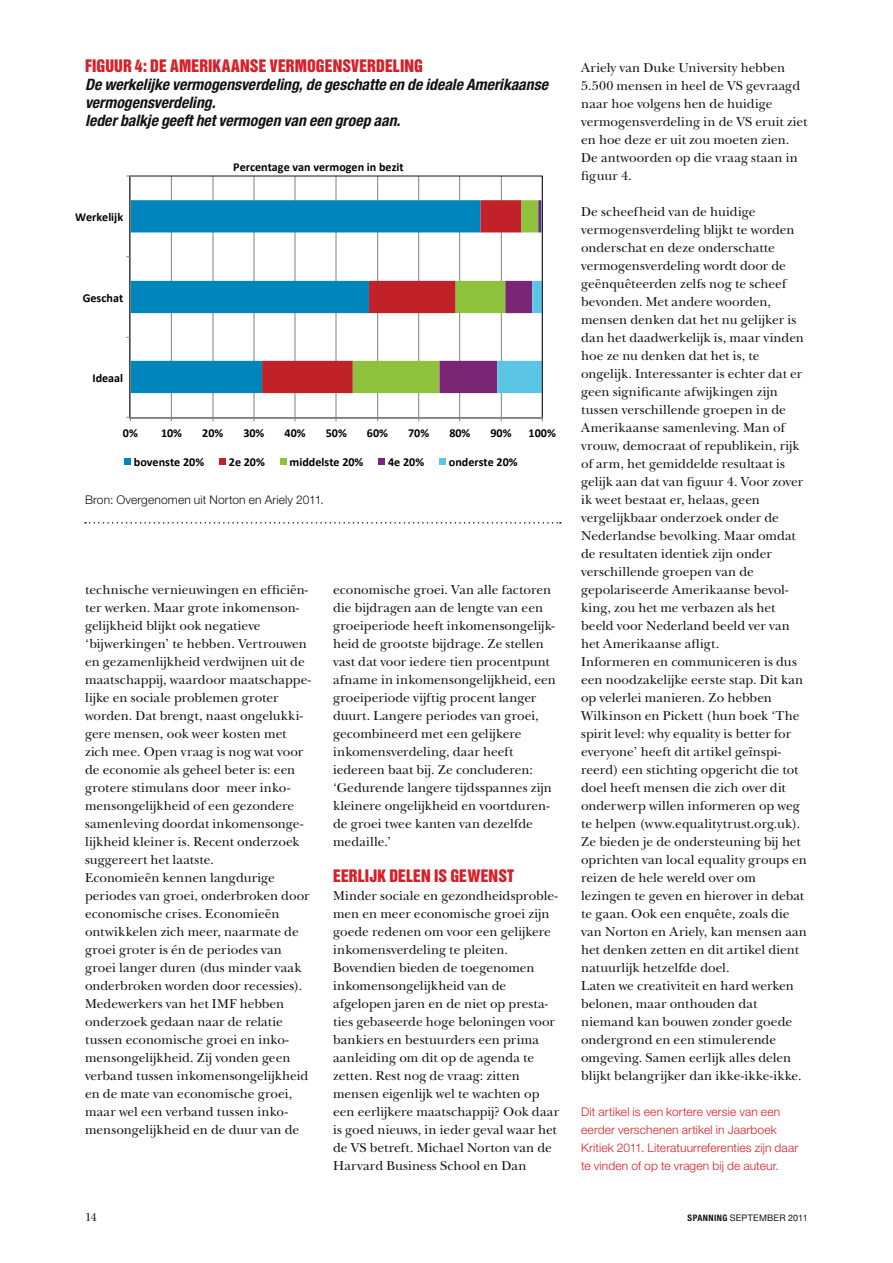
<style>
.page{position:relative;width:893px;height:1263px;background:#fff}
.page>*{position:absolute;margin:0;border:0;box-sizing:border-box;transform-origin:0 0}
.t1{font:italic 700 condensed 15.75px/18px "Helvetica Neue LT Std";color:#121212}
.t2{font:15.75px "Helvetica Inserat LT Std";letter-spacing:.005em;color:#d81f27}
.t3{font:13.5px/18px "New Baskerville Std";letter-spacing:-.005em;color:#121212}
.t4{font:700 12.15px "Calibri";color:#000}
.t5{font:300 12px/18px "Helvetica Neue LT Std";letter-spacing:.01em;color:#d81f27}
.t6{font:300 12px "Helvetica Neue LT Std";letter-spacing:.01em;color:#121212}
.t7{font:12px "New Baskerville Std";color:#121212}
.t8{font:9px "Helvetica Neue";letter-spacing:.025em;color:#121212}
.s1{font-family:"Helvetica Neue LT Std";font-weight:700;font-stretch:condensed}
</style>
<div class="page">
<hr style="left:171px;top:176px;width:1px;height:241px;background:#7e8380">
<hr style="left:213px;top:176px;width:1px;height:241px;background:#7e8380">
<hr style="left:254px;top:176px;width:1px;height:241px;background:#7e8380">
<hr style="left:295px;top:176px;width:1px;height:241px;background:#7e8380">
<hr style="left:336px;top:176px;width:1px;height:241px;background:#7e8380">
<hr style="left:377px;top:176px;width:1px;height:241px;background:#7e8380">
<hr style="left:418px;top:176px;width:1px;height:241px;background:#7e8380">
<hr style="left:459px;top:176px;width:1px;height:241px;background:#7e8380">
<hr style="left:501px;top:176px;width:1px;height:241px;background:#7e8380">
<svg style="left:131px;top:200px;width:131px;height:193px"></svg>
<svg style="left:262px;top:200px;width:91px;height:193px"></svg>
<svg style="left:353px;top:200px;width:188px;height:193px"></svg>
<hr style="left:130px;top:417px;width:412px;height:1px;background:#7e8380">
<hr style="left:130px;top:176px;width:1px;height:241px;background:#7e8380">
<div style="left:124px;top:458px;width:7px;height:6px;background:#0085bc"></div>
<div style="left:219px;top:458px;width:7px;height:6px;background:#c12128"></div>
<div style="left:280px;top:458px;width:7px;height:6px;background:#8fc33e"></div>
<svg style="left:379px;top:458px;width:6px;height:6px"></svg>
<div style="left:439px;top:458px;width:7px;height:6px;background:#5cc4e5"></div>
<svg style="left:85px;top:522px;width:476px;height:2px"></svg>
<p class="t2" style="left:85px;top:56px;width:339px">FIGUUR 4: DE AMERIKAANSE VERMOGENSVERDELING</p>
<p class="t1" style="left:85px;top:76px;width:464px">De werkelijke vermogensverdeling, de geschatte en de ideale Amerikaanse vermogensverdeling.<br>Ieder balkje geeft het vermogen van een groep aan.</p>
<p class="t4" style="left:75px;top:209px;width:50px">Werkelijk</p>
<p class="t4" style="left:83px;top:290px;width:42px">Geschat</p>
<p class="t4" style="left:92px;top:370px;width:32px">Ideaal</p>
<p class="t4" style="left:233px;top:159px;width:172px">Percentage van vermogen in bezit</p>
<p class="t4" style="left:123px;top:425px;width:16px">0%</p>
<p class="t4" style="left:161px;top:425px;width:23px">10%</p>
<p class="t4" style="left:202px;top:425px;width:23px">20%</p>
<p class="t4" style="left:243px;top:425px;width:23px">30%</p>
<p class="t4" style="left:285px;top:425px;width:23px">40%</p>
<p class="t4" style="left:326px;top:425px;width:23px">50%</p>
<p class="t4" style="left:367px;top:425px;width:23px">60%</p>
<p class="t4" style="left:408px;top:425px;width:23px">70%</p>
<p class="t4" style="left:449px;top:425px;width:23px">80%</p>
<p class="t4" style="left:490px;top:425px;width:23px">90%</p>
<p class="t4" style="left:529px;top:425px;width:29px">100%</p>
<p class="t4" style="left:134px;top:454px;width:72px">bovenste 20%</p>
<p class="t4" style="left:229px;top:454px;width:38px">2e 20%</p>
<p class="t4" style="left:290px;top:454px;width:75px">middelste 20%</p>
<p class="t4" style="left:388px;top:454px;width:38px">4e 20%</p>
<p class="t4" style="left:449px;top:454px;width:70px">onderste 20%</p>
<p class="t6" style="left:85px;top:492px;width:240px">Bron: Overgenomen uit Norton en Ariely 2011.</p>
<p class="t3" style="left:85px;top:581px;width:228px">technische vernieuwingen en efficiën&shy;ter werken. Maar grote inkomenson&shy;gelijkheid blijkt ook negatieve ‘bijwerkingen’ te hebben. Vertrouwen en gezamenlijkheid verdwijnen uit de maatschappij, waardoor maatschappe&shy;lijke en sociale problemen groter worden. Dat brengt, naast ongelukki&shy;gere mensen, ook weer kosten met zich mee. Open vraag is nog wat voor de economie als geheel beter is: een grotere stimulans door meer inko&shy;mensongelijkheid of een gezondere samenleving doordat inkomensonge&shy;lijkheid kleiner is. Recent onderzoek suggereert het laatste.<br>Economieën kennen langdurige periodes van groei, onderbroken door economische crises. Economieën ontwikkelen zich meer, naarmate de groei groter is én de periodes van groei langer duren (dus minder vaak onderbroken worden door recessies).<br>Medewerkers van het IMF hebben onderzoek gedaan naar de relatie tussen economische groei en inko&shy;mensongelijkheid. Zij vonden geen verband tussen inkomensongelijkheid en de mate van economische groei, maar wel een verband tussen inko&shy;mensongelijkheid en de duur van de</p>
<p class="t3" style="left:333px;top:581px;width:224px">economische groei. Van alle factoren die bijdragen aan de lengte van een groeiperiode heeft inkomensongelijk&shy;heid de grootste bijdrage. Ze stellen vast dat voor iedere tien procentpunt afname in inkomensongelijkheid, een groeiperiode vijftig procent langer duurt. Langere periodes van groei, gecombineerd met een gelijkere inkomensverdeling, daar heeft iedereen baat bij. Ze concluderen: ‘Gedurende langere tijdsspannes zijn kleinere ongelijkheid en voortduren&shy;de groei twee kanten van dezelfde medaille.’</p>
<p class="t2" style="left:333px;top:866px;width:183px">EERLIJK DELEN IS GEWENST</p>
<p class="t3" style="left:333px;top:887px;width:227px">Minder sociale en gezondheidsproble&shy;men en meer economische groei zijn goede redenen om voor een gelijkere inkomensverdeling te pleiten.<br>Bovendien bieden de toegenomen inkomensongelijkheid van de afgelopen jaren en de niet op presta&shy;ties gebaseerde hoge beloningen voor bankiers en bestuurders een prima aanleiding om dit op de agenda te zetten. Rest nog de vraag: zitten mensen eigenlijk wel te wachten op een eerlijkere maatschappij? Ook daar is goed nieuws, in ieder geval waar het de VS betreft. Michael Norton van de Harvard Business School en Dan</p>
<p class="t3" style="left:581px;top:59px;width:228px">Ariely van Duke University hebben<br>5.500 mensen in heel de VS gevraagd naar hoe volgens hen de huidige vermogensverdeling in de VS eruit ziet en hoe deze er uit zou moeten zien.<br>De antwoorden op die vraag staan in figuur 4.</p>
<p class="t3" style="left:581px;top:203px;width:227px">De scheefheid van de huidige vermogensverdeling blijkt te worden onderschat en deze onderschatte vermogensverdeling wordt door de geënquêteerden zelfs nog te scheef bevonden. Met andere woorden, mensen denken dat het nu gelijker is dan het daadwerkelijk is, maar vinden hoe ze nu denken dat het is, te ongelijk. Interessanter is echter dat er geen significante afwijkingen zijn tussen verschillende groepen in de Amerikaanse samenleving. Man of vrouw, democraat of republikein, rijk of arm, het gemiddelde resultaat is gelijk aan dat van figuur 4. Voor zover ik weet bestaat er, helaas, geen vergelijkbaar onderzoek onder de Nederlandse bevolking. Maar omdat de resultaten identiek zijn onder verschillende groepen van de gepolariseerde Amerikaanse bevol&shy;king, zou het me verbazen als het beeld voor Nederland beeld ver van het Amerikaanse afligt.<br>Informeren en communiceren is dus een noodzakelijke eerste stap. Dit kan op velerlei manieren. Zo hebben Wilkinson en Pickett (hun boek ‘The spirit level: why equality is better for everyone’ heeft dit artikel geïnspi&shy;reerd) een stichting opgericht die tot doel heeft mensen die zich over dit onderwerp willen informeren op weg te helpen (www.equalitytrust.org.uk).<br>Ze bieden je de ondersteuning bij het oprichten van local equality groups en reizen de hele wereld over om lezingen te geven en hierover in debat te gaan. Ook een enquête, zoals die van Norton en Ariely, kan mensen aan het denken zetten en dit artikel dient natuurlijk hetzelfde doel.<br>Laten we creativiteit en hard werken belonen, maar onthouden dat niemand kan bouwen zonder goede ondergrond en een stimulerende omgeving. Samen eerlijk alles delen blijkt belangrijker dan ikke-ikke-ikke.</p>
<p class="t5" style="left:581px;top:1102px;width:219px">Dit artikel is een kortere versie van een eerder verschenen artikel in Jaarboek Kritiek 2011. Literatuurreferenties zijn daar te vinden of op te vragen bij de auteur.</p>
<p class="t7" style="left:85px;top:1210px;width:13px">14</p>
<p class="t8" style="left:688px;top:1212px;width:122px"><span class="s1">SPANNING</span> SEPTEMBER 2011</p>
</div>
